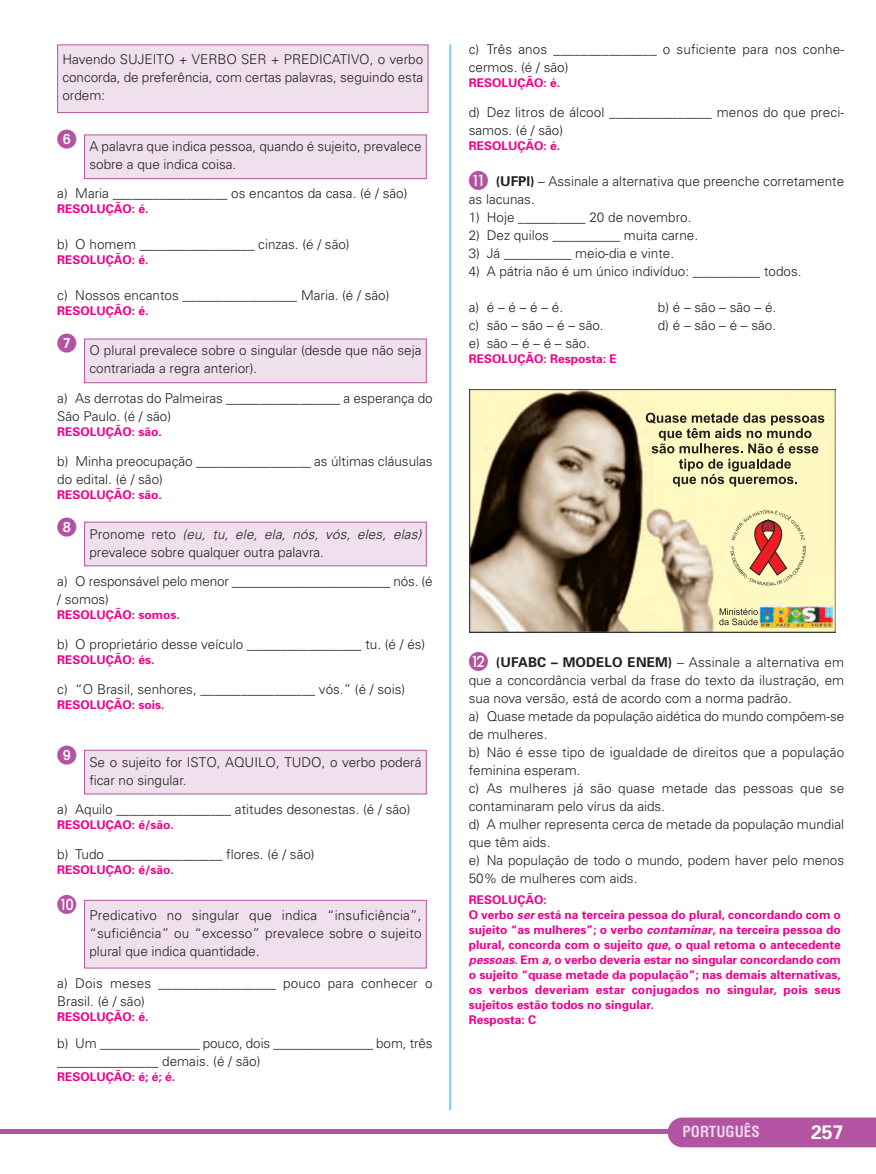
<style>
.page{position:relative;width:876px;height:1174px;background:#fff}
.page>*{position:absolute;margin:0;border:0;box-sizing:border-box;transform-origin:0 0}
.t1{font:19.5px "European Pi One";color:#b254a1}
.t2{font:700 19.5px "Univers";color:#fff}
.t3{font:700 condensed 15px "Helvetica";color:#ebd7e8}
.t4{font:300 13.5px/18px "Univers";color:#231f20}
.t5{font:700 12px/15px "Univers";color:#ed028c}
.s1{font-style:italic}
.s2{font-family:"European Pi One";font-weight:400;font-size:19.5px;color:#b254a1}
.s3{font-weight:700}
</style>
<div class="page">
<div style="left:85px;top:900px;width:341px;height:67px;background:#f0e0ed"></div>
<div style="left:84px;top:900px;width:342px;height:68px;border:1px solid #b254a1"></div>
<div style="left:85px;top:750px;width:341px;height:43px;background:#f0e0ed"></div>
<div style="left:84px;top:750px;width:342px;height:44px;border:1px solid #b254a1"></div>
<div style="left:85px;top:522px;width:341px;height:43px;background:#f0e0ed"></div>
<div style="left:84px;top:522px;width:342px;height:44px;border:1px solid #b254a1"></div>
<div style="left:85px;top:339px;width:341px;height:43px;background:#f0e0ed"></div>
<div style="left:84px;top:339px;width:342px;height:44px;border:1px solid #b254a1"></div>
<div style="left:85px;top:135px;width:341px;height:43px;background:#f0e0ed"></div>
<div style="left:84px;top:135px;width:342px;height:44px;border:1px solid #b254a1"></div>
<div style="left:58px;top:45px;width:370px;height:67px;background:#f0e0ed"></div>
<div style="left:57px;top:45px;width:371px;height:68px;border:1px solid #b254a1"></div>
<img style="left:469px;top:390px;width:366px;height:243px">
<img style="left:759px;top:606px;width:73px;height:21px">
<svg style="left:719px;top:608px;width:38px;height:17px"></svg>
<svg style="left:730px;top:509px;width:76px;height:76px;background:#e7c39a"></svg>
<svg style="left:646px;top:412px;width:178px;height:41px;background:#c5c198"></svg>
<svg style="left:673px;top:459px;width:124px;height:27px;background:#c2bd95"></svg>
<hr style="left:450px;top:45px;width:1px;height:1064px;background:#00aeef">
<hr style="left:0;top:1129px;width:876px;height:4px;background:#b254a1">
<div style="left:667px;top:1117px;width:209px;height:30px;background:#b254a1"></div>
<p class="t4" style="left:62px;top:52px;width:362px;text-align:justify">Havendo SUJEITO + VERBO SER + PREDICATIVO, o verbo concorda, de preferência, com certas palavras, seguindo esta ordem:</p>
<h1 class="t1" style="left:57px;top:129px;width:21px">6</h1>
<p class="t4" style="left:57px;top:186px;width:352px">a) Maria _________________ os encantos da casa. (é / são)</p>
<p class="t5" style="left:57px;top:203px;width:93px">RESOLUÇÃO: é.</p>
<p class="t4" style="left:57px;top:237px;width:294px">b) O homem _________________ cinzas. (é / são)</p>
<p class="t5" style="left:57px;top:254px;width:93px">RESOLUÇÃO: é.</p>
<p class="t4" style="left:57px;top:288px;width:334px">c) Nossos encantos _________________ Maria. (é / são)</p>
<p class="t5" style="left:57px;top:305px;width:93px">RESOLUÇÃO: é.</p>
<h1 class="t1" style="left:57px;top:333px;width:21px">7</h1>
<p class="t4" style="left:57px;top:390px;width:377px">a) As derrotas do Palmeiras _________________ a esperança do<br>São Paulo. (é / são)</p>
<p class="t5" style="left:57px;top:425px;width:106px">RESOLUÇÃO: são.</p>
<p class="t4" style="left:57px;top:453px;width:377px">b) Minha preocupação _________________ as últimas cláusulas do edital. (é / são)</p>
<p class="t5" style="left:57px;top:488px;width:106px">RESOLUÇÃO: são.</p>
<h1 class="t1" style="left:57px;top:516px;width:21px">8</h1>
<p class="t4" style="left:57px;top:573px;width:377px">a) O responsável pelo menor ________________________ nós. (é / somos)</p>
<p class="t5" style="left:57px;top:608px;width:124px">RESOLUÇÃO: somos.</p>
<p class="t4" style="left:57px;top:636px;width:369px">b) O proprietário desse veículo _________________ tu. (é / és)</p>
<p class="t5" style="left:57px;top:653px;width:99px">RESOLUÇÃO: és.</p>
<p class="t4" style="left:57px;top:681px;width:349px">c) “O Brasil, senhores, _________________ vós.” (é / sois)</p>
<p class="t5" style="left:57px;top:698px;width:109px">RESOLUÇÃO: sois.</p>
<h1 class="t1" style="left:57px;top:744px;width:21px">9</h1>
<p class="t4" style="left:57px;top:801px;width:354px">a) Aquilo _________________ atitudes desonestas. (é / são)</p>
<p class="t5" style="left:57px;top:818px;width:118px">RESOLUÇAO: é/são.</p>
<p class="t4" style="left:57px;top:846px;width:259px">b) Tudo _________________ flores. (é / são)</p>
<p class="t5" style="left:57px;top:863px;width:118px">RESOLUÇAO: é/são.</p>
<h1 class="t1" style="left:57px;top:894px;width:21px">J</h1>
<p class="t4" style="left:89px;top:139px;width:334px">A palavra que indica pessoa, quando é sujeito, prevalece sobre a que indica coisa.</p>
<p class="t4" style="left:89px;top:343px;width:334px">O plural prevalece sobre o singular (desde que não seja contrariada a regra anterior).</p>
<p class="t4" style="left:89px;top:526px;width:336px">P r o n o m e r e t o <span class="s1">(eu, tu, ele, ela, nós, vós, eles, elas) </span>prevalece sobre qualquer outra palavra.</p>
<p class="t4" style="left:89px;top:754px;width:333px">Se o sujeito for ISTO, AQUILO, TUDO, o verbo poderá ficar no singular.</p>
<p class="t4" style="left:89px;top:907px;width:334px;text-align:justify">Predicativo no singular que indica “insuficiência”, “suficiência” ou “excesso” prevalece sobre o sujeito plural que indica quantidade.</p>
<p class="t4" style="left:57px;top:975px;width:377px">a) Dois meses _________________ pouco para conhecer o<br>Brasil. (é / são)</p>
<p class="t5" style="left:57px;top:1010px;width:93px">RESOLUÇÃO: é.</p>
<p class="t4" style="left:57px;top:1035px;width:377px">b) Um _______________ pouco, dois _______________ bom, três _______________ demais. (é / são)</p>
<p class="t5" style="left:57px;top:1070px;width:119px">RESOLUÇÃO: é; é; é.</p>
<p class="t4" style="left:469px;top:42px;width:377px">c) Três anos _______________ o suficiente para nos conhe - cermos. (é / são)</p>
<p class="t5" style="left:469px;top:77px;width:93px">RESOLUÇÃO: é.</p>
<p class="t4" style="left:469px;top:105px;width:377px">d) Dez litros de álcool _______________ menos do que preci - samos. (é / são)</p>
<p class="t5" style="left:469px;top:140px;width:93px">RESOLUÇÃO: é.</p>
<p class="t4" style="left:469px;top:174px;width:377px"><span class="s2">K</span> <span class="s3">(UFPI)</span> – Assinale a alternativa que preenche corretamente as lacunas.</p>
<p class="t4" style="left:469px;top:210px;width:224px">1) Hoje __________ 20 de novembro.</p>
<p class="t4" style="left:469px;top:228px;width:231px">2) Dez quilos __________ muita carne.</p>
<p class="t4" style="left:469px;top:246px;width:207px">3) Já __________ meio-dia e vinte.</p>
<p class="t4" style="left:469px;top:264px;width:334px">4) A pátria não é um único indivíduo: __________ todos.</p>
<p class="t4" style="left:469px;top:300px;width:96px">a) é –é –é –é.</p>
<p class="t4" style="left:658px;top:300px;width:120px">b) é – são – são – é.</p>
<p class="t4" style="left:469px;top:318px;width:136px">c) são – são – é – são.</p>
<p class="t4" style="left:658px;top:318px;width:120px">d) é – são – é – são.</p>
<p class="t4" style="left:469px;top:336px;width:123px">e) são – é – é – são.</p>
<p class="t5" style="left:469px;top:353px;width:149px">RESOLUÇÃO: Resposta: E</p>
<p class="t4" style="left:469px;top:654px;width:377px"><span class="s2">L</span> <span class="s3">(UFABC – MODELO ENEM)</span> – Assinale a alternativa em que a concordância verbal da frase do texto da ilustração, em sua nova versão, está de acordo com a norma padrão.<br>a) Quase metade da população aidética do mundo compõem-se de mulheres.<br>b) Não é esse tipo de igualdade de direitos que a população feminina esperam.<br>c) As mulheres já são quase metade das pessoas que se contaminaram pelo vírus da aids.<br>d) A mulher representa cerca de metade da população mundial que têm aids.<br>e) Na população de todo o mundo, podem haver pelo menos 50% de mulheres com aids.</p>
<p class="t5" style="left:469px;top:893px;width:374px">RESOLUÇÃO:<br>O verbo <span class="s1">ser</span>está na terceira pessoa do plural, concordando com o sujeito “as mulheres”; o verbo <span class="s1">contaminar</span>, na terceira pessoa do plural, concorda com o sujeito <span class="s1">que</span>, o qual retoma o antecedente <span class="s1">pessoas</span>. Em <span class="s1">a</span>, o verbo deveria estar no singular concordando com o sujeito “quase metade da população”; nas demais alternativas, os verbos deveriam estar conjugados no singular, pois seus sujeitos estão todos no singular.<br>Resposta: C</p>
<p class="t3" style="left:682px;top:1125px;width:79px">PORTUGUÊS</p>
<h1 class="t2" style="left:811px;top:1124px;width:34px">257</h1>
</div>
